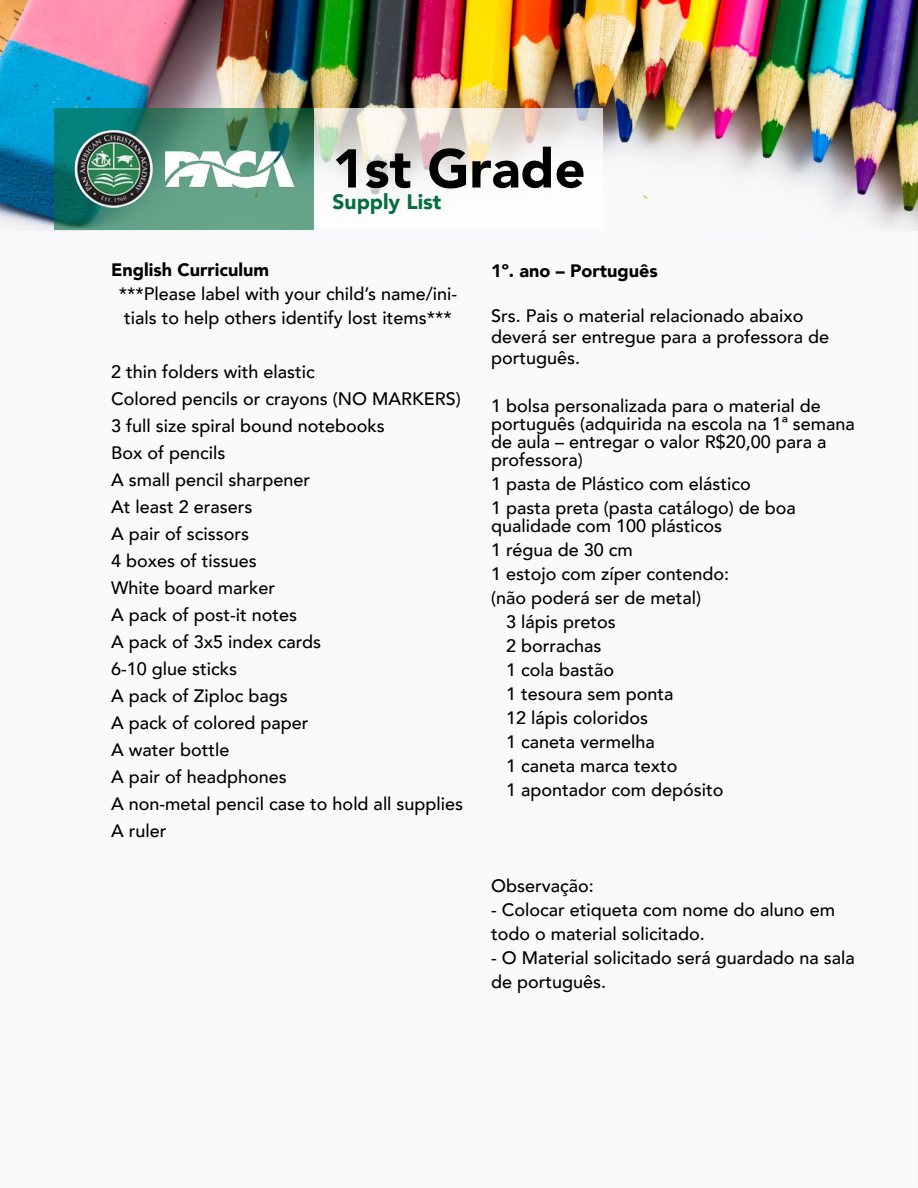
<style>
.page{position:relative;width:918px;height:1188px;background:#fff}
.page>*{position:absolute;margin:0;border:0;box-sizing:border-box;transform-origin:0 0}
.t1{font:900 54px "Avenir";color:#000}
.t2{font:900 21px "Avenir";color:#056e40}
.t3{font:500 18px/27px "Avenir";color:#000}
.t4{font:900 18px "Avenir";color:#000}
</style>
<div class="page">
<div style="left:1px;top:231px;width:916px;height:956px;background:#fafafc"></div>
<img style="left:0;top:0;width:918px;height:230px">
<svg style="left:55px;top:108px;width:259px;height:122px;background:#408c75"></svg>
<img style="left:64px;top:124px;width:240px;height:89px">
<svg style="left:315px;top:108px;width:288px;height:122px;fill:#f9f7f5"></svg>
<h1 class="t1" style="left:333px;top:122px;width:254px">1st Grade</h1>
<p class="t2" style="left:333px;top:183px;width:110px">Supply List</p>
<p class="t4" style="left:111px;top:254px;width:160px">English Curriculum</p>
<p class="t3" style="left:119px;top:281px;width:340px;line-height:24px">***Please label with your child’s name/ini&shy;tials to help others identify lost items***</p>
<p class="t3" style="left:111px;top:357px;width:354px">2 thin folders with elastic<br>Colored pencils or crayons (NO MARKERS)<br>3 full size spiral bound notebooks<br>Box of pencils<br>A small pencil sharpener<br>At least 2 erasers<br>A pair of scissors<br>4 boxes of tissues<br>White board marker<br>A pack of post-it notes<br>A pack of 3x5 index cards<br>6-10 glue sticks<br>A pack of Ziploc bags<br>A pack of colored paper<br>A water bottle<br>A pair of headphones<br>A non-metal pencil case to hold all supplies<br>A ruler</p>
<p class="t4" style="left:491px;top:256px;width:168px">1º. ano – Português</p>
<p class="t3" style="left:491px;top:305px;width:340px;line-height:21px">Srs. Pais o material relacionado abaixo deverá ser entregue para a professora de português.</p>
<p class="t3" style="left:491px;top:396px;width:365px;line-height:18px">1 bolsa personalizada para o material de português (adquirida na escola na 1ª semana de aula – entregar o valor R$20,00 para a professora)</p>
<p class="t3" style="left:491px;top:471px;width:306px;line-height:24px">1 pasta de Plástico com elástico<br>1 pasta preta (pasta catálogo) de boa</p>
<p class="t3" style="left:491px;top:512px;width:233px">qualidade com 100 plásticos</p>
<p class="t3" style="left:491px;top:536px;width:143px">1 régua de 30 cm</p>
<p class="t3" style="left:491px;top:560px;width:240px">1 estojo com zíper contendo:</p>
<p class="t3" style="left:491px;top:584px;width:212px">(não poderá ser de metal)</p>
<p class="t3" style="left:506px;top:608px;width:111px">3 lápis pretos</p>
<p class="t3" style="left:506px;top:632px;width:97px">2 borrachas</p>
<p class="t3" style="left:506px;top:656px;width:110px">1 cola bastão</p>
<p class="t3" style="left:506px;top:680px;width:169px">1 tesoura sem ponta</p>
<p class="t3" style="left:506px;top:704px;width:144px">12 lápis coloridos</p>
<p class="t3" style="left:506px;top:728px;width:150px">1 caneta vermelha</p>
<p class="t3" style="left:506px;top:752px;width:173px">1 caneta marca texto</p>
<p class="t3" style="left:506px;top:776px;width:219px">1 apontador com depósito</p>
<p class="t3" style="left:491px;top:872px;width:104px">Observação:</p>
<p class="t3" style="left:491px;top:897px;width:345px;line-height:24px">- Colocar etiqueta com nome do aluno em todo o material solicitado.</p>
<p class="t3" style="left:491px;top:945px;width:365px;line-height:24px">- O Material solicitado será guardado na sala de português.</p>
</div>
